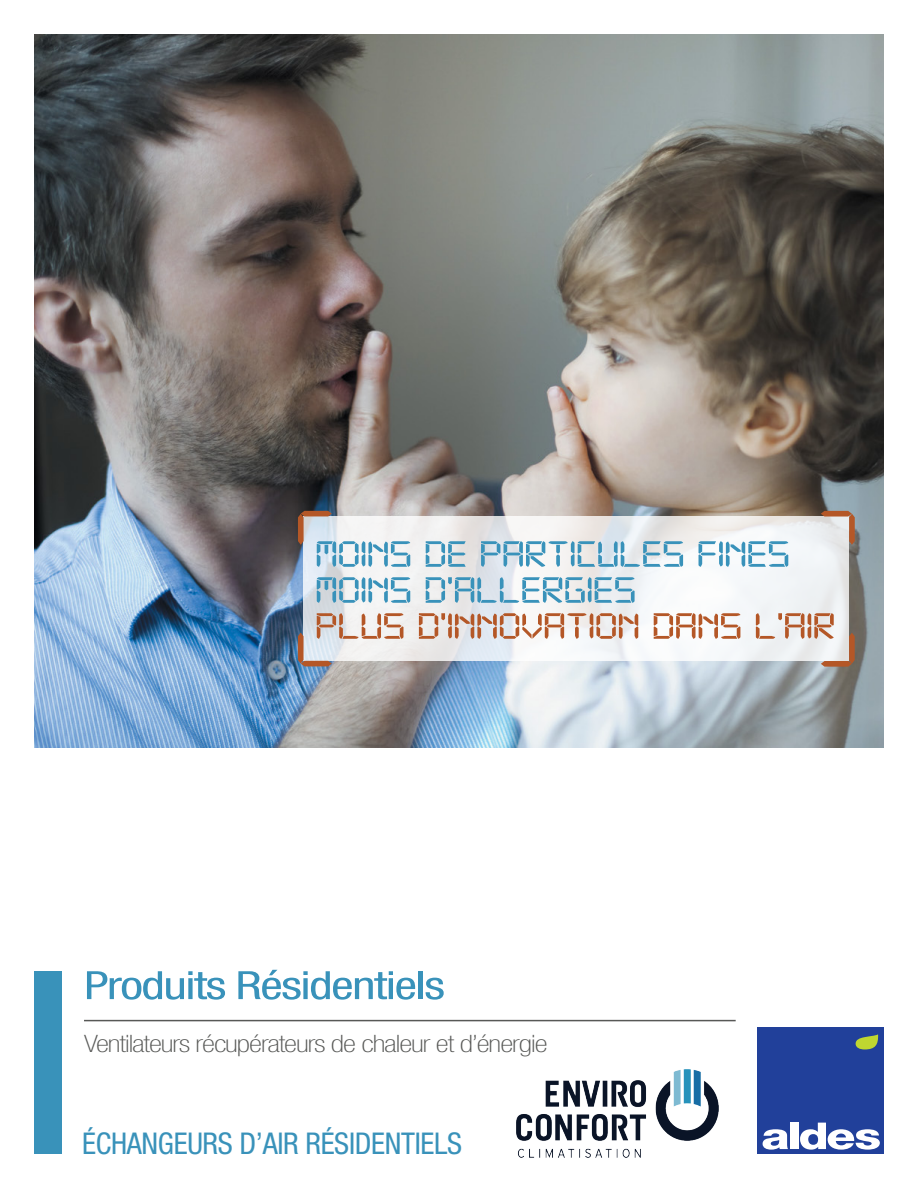
<style>
.page{position:relative;width:918px;height:1188px;background:#fff}
.page>*{position:absolute;margin:0;border:0;box-sizing:border-box;transform-origin:0 0}
.t1{font:39px/36px "Digital 7";letter-spacing:-.03em;color:#3992ba;scale:1.3 1}
.t2{font:39px "Digital 7";letter-spacing:-.03em;color:#b45727;scale:1.3 1}
.t3{font:condensed 39px "Helvetica Neue LT Std";letter-spacing:-.03em;color:#3992ba;scale:1.3 1}
.t4{font:condensed 30px "Helvetica Neue LT Std";letter-spacing:-.01em;color:#3992ba}
.t5{font:100 condensed 24px "Helvetica Neue LT Std";letter-spacing:-.03em;color:#575856;scale:1.3 1}
</style>
<div class="page">
<img style="left:34px;top:34px;width:850px;height:713px">
<div style="left:758px;top:1028px;width:126px;height:126px;background:#21409a"></div>
<svg style="left:763px;top:1129px;width:25px;height:21px"></svg>
<div style="left:790px;top:1123px;width:8px;height:26px;background:#fff"></div>
<svg style="left:800px;top:1123px;width:80px;height:27px"></svg>
<svg style="left:856px;top:1034px;width:23px;height:15px"></svg>
<div style="left:34px;top:971px;width:28px;height:183px;background:#3992ba"></div>
<hr style="left:84px;top:1020px;width:652px;height:1px;background:#575856">
<svg style="left:303px;top:516px;width:546px;height:145px;fill:#f2f2f3"></svg>
<svg style="left:298px;top:633px;width:34px;height:33px"></svg>
<svg style="left:298px;top:511px;width:34px;height:34px"></svg>
<svg style="left:821px;top:511px;width:34px;height:34px"></svg>
<svg style="left:821px;top:633px;width:34px;height:34px"></svg>
<img style="left:516px;top:1070px;width:202px;height:87px">
<h1 class="t1" style="left:314px;top:536px;width:368px">MOINS DE PARTICULES FINES<br>MOINS D’ALLERGIES</h1>
<h1 class="t2" style="left:314px;top:609px;width:403px">PLUS D’INNOVATION DANS L’AIR</h1>
<h1 class="t3" style="left:84px;top:963px;width:279px">Produits Résidentiels</h1>
<p class="t5" style="left:84px;top:1030px;width:358px">Ventilateurs récupérateurs de chaleur et d’énergie</p>
<p class="t4" style="left:82px;top:1126px;width:382px">ÉCHANGEURS D’AIR RÉSIDENTIELS</p>
</div>
